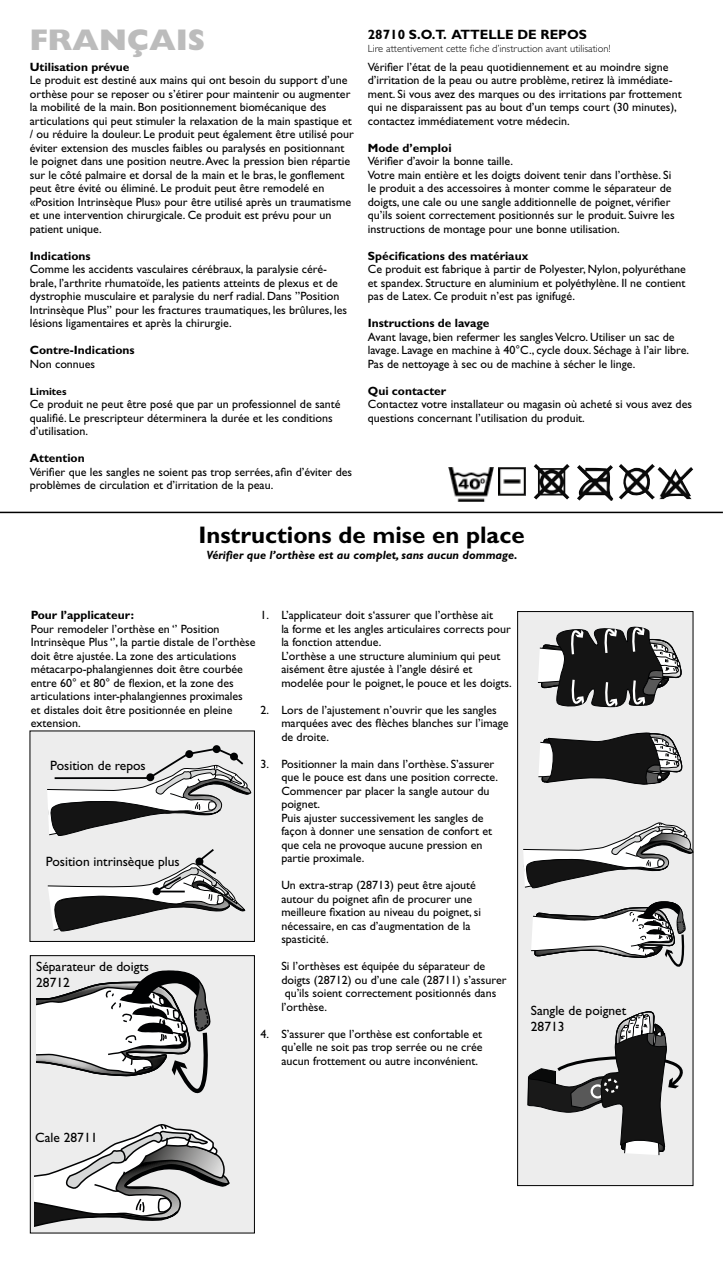
<style>
.page{position:relative;width:723px;height:1263px;background:#fff}
.page>*{position:absolute;margin:0;border:0;box-sizing:border-box;transform-origin:0 0}
.t1{font:800 30px "Gill Sans Std";color:#bcbcbc}
.t2{font:700 24px "Gill Sans Std";color:#000}
.t3{font:13.5px/16.2px "Gill Sans Std";color:#000}
.t4{font:700 13.5px "Gill Sans Std";color:#000}
.t5{font:12.3px "Gill Sans Std";color:#010203}
.t6{font:12px/13.5px "Gill Sans Std";color:#000}
.t7{font:700 12px "Gill Sans Std";color:#000}
.t8{font:italic 700 12px "Gill Sans Std";color:#000}
.t9{font:300 10.5px "Gill Sans Std";color:#000}
.t10{font:700 10.5px "Gill Sans Std";color:#000}
</style>
<div class="page">
<hr style="left:0;top:512px;width:723px;height:1px;background:#000">
<img style="left:619px;top:464px;width:35px;height:36px">
<img style="left:577px;top:465px;width:36px;height:36px">
<img style="left:533px;top:464px;width:36px;height:36px">
<img style="left:657px;top:467px;width:36px;height:32px">
<img style="left:498px;top:468px;width:28px;height:28px">
<img style="left:449px;top:468px;width:45px;height:33px">
<div style="left:518px;top:611px;width:175px;height:574px;background:#ededed"></div>
<div style="left:517px;top:611px;width:176px;height:575px;border:1px solid #000"></div>
<div style="left:30px;top:956px;width:224px;height:277px;background:#ededed"></div>
<div style="left:30px;top:955px;width:225px;height:278px;border:1px solid #000"></div>
<div style="left:30px;top:731px;width:224px;height:210px;background:#ededed"></div>
<div style="left:30px;top:731px;width:225px;height:211px;border:1px solid #000"></div>
<div style="left:213px;top:745px;width:8px;height:8px;border:2px solid #010203;border-radius:50%"></div>
<svg style="left:47px;top:746px;width:205px;height:90px"></svg>
<div style="left:146px;top:773px;width:8px;height:8px;border:2px solid #010203;border-radius:50%"></div>
<svg style="left:47px;top:849px;width:199px;height:83px"></svg>
<div style="left:153px;top:887px;width:8px;height:8px;border:2px solid #010203;border-radius:50%"></div>
<svg style="left:538px;top:732px;width:144px;height:53px"></svg>
<svg style="left:537px;top:626px;width:145px;height:82px"></svg>
<svg style="left:523px;top:822px;width:171px;height:68px"></svg>
<svg style="left:531px;top:901px;width:155px;height:66px"></svg>
<svg style="left:36px;top:970px;width:175px;height:124px"></svg>
<svg style="left:34px;top:1124px;width:197px;height:110px"></svg>
<svg style="left:527px;top:989px;width:167px;height:167px"></svg>
<div style="left:604px;top:1078px;width:14px;height:15px;border:2px dashed #fff;border-radius:50%"></div>
<h1 class="t1" style="left:30px;top:23px;width:177px">FRANÇAIS</h1>
<p class="t4" style="left:368px;top:26px;width:221px">28710 S.O.T. ATTELLE DE REPOS</p>
<p class="t9" style="left:368px;top:42px;width:244px">Lire attentivement cette fiche d’instruction avant utilisation!</p>
<p class="t7" style="left:30px;top:60px;width:101px">Utilisation prévue</p>
<p class="t6" style="left:30px;top:74px;width:325px">Le produit est destiné aux mains qui ont besoin du support d’une orthèse pour se reposer ou s’étirer pour maintenir ou augmenter la mobilité de la main. Bon positionnement biomécanique des articulations qui peut stimuler la relaxation de la main spastique et / ou réduire la douleur. Le produit peut également être utilisé pour éviter extension des muscles faibles ou paralysés en positionnant le poignet dans une position neutre. Avec la pression bien répartie sur le côté palmaire et dorsal de la main et le bras, le gonflement peut être évité ou éliminé. Le produit peut être remodelé en «Position Intrinsèque Plus» pour être utilisé après un traumatisme et une intervention chirurgicale. Ce produit est prévu pour un patient unique.</p>
<p class="t7" style="left:30px;top:249px;width:62px">Indications</p>
<p class="t6" style="left:30px;top:263px;width:319px">Comme les accidents vasculaires cérébraux, la paralysie céré&shy;brale, l’arthrite rhumatoïde, les patients atteints de plexus et de dystrophie musculaire et paralysie du nerf radial. Dans ”Position Intrinsèque Plus” pour les fractures traumatiques, les brûlures, les lésions ligamentaires et après la chirurgie.</p>
<p class="t7" style="left:30px;top:343px;width:106px">Contre-Indications</p>
<p class="t6" style="left:30px;top:357px;width:67px">Non connues</p>
<p class="t10" style="left:30px;top:385px;width:38px">Limites</p>
<p class="t6" style="left:30px;top:398px;width:312px">Ce produit ne peut être posé que par un professionnel de santé qualifié. Le prescripteur déterminera la durée et les conditions d’utilisation.</p>
<p class="t7" style="left:30px;top:451px;width:56px">Attention</p>
<p class="t6" style="left:30px;top:465px;width:324px">Vérifier que les sangles ne soient pas trop serrées, afin d’éviter des problèmes de circulation et d’irritation de la peau.</p>
<p class="t6" style="left:368px;top:60px;width:315px">Vérifier l’état de la peau quotidiennement et au moindre signe d’irritation de la peau ou autre problème, retirez là immédiate&shy;ment. Si vous avez des marques ou des irritations par frottement qui ne disparaissent pas au bout d’un temps court (30 minutes), contactez immédiatement votre médecin.</p>
<p class="t7" style="left:368px;top:141px;width:85px">Mode d’emploi</p>
<p class="t6" style="left:368px;top:155px;width:308px">Vérifier d’avoir la bonne taille.<br>Votre main entière et les doigts doivent tenir dans l’orthèse. Si le produit a des accessoires à monter comme le séparateur de doigts, une cale ou une sangle additionnelle de poignet, vérifier qu’ils soient correctement positionnés sur le produit. Suivre les instructions de montage pour une bonne utilisation.</p>
<p class="t7" style="left:368px;top:249px;width:162px">Spécifications des matériaux</p>
<p class="t6" style="left:368px;top:263px;width:320px;text-align:justify">Ce produit est fabrique à partir de Polyester, Nylon, polyuréthane et spandex. Structure en aluminium et polyéthylène. Il ne contient pas de Latex. Ce produit n’est pas ignifugé.</p>
<p class="t7" style="left:368px;top:316px;width:123px">Instructions de lavage</p>
<p class="t6" style="left:368px;top:330px;width:323px">Avant lavage, bien refermer les sangles Velcro. Utiliser un sac de lavage. Lavage en machine à 40°C., cycle doux. Séchage à l’air libre.<br>Pas de nettoyage à sec ou de machine à sécher le linge.</p>
<p class="t7" style="left:368px;top:384px;width:80px">Qui contacter</p>
<p class="t6" style="left:368px;top:398px;width:326px">Contactez votre installateur ou magasin où acheté si vous avez des questions concernant l’utilisation du produit.</p>
<p class="t5" style="left:591px;top:150px;width:76px;rotate:90deg">Rehabposition</p>
<p class="t5" style="left:679px;top:154px;width:63px;rotate:90deg">Viloposition</p>
<h2 class="t2" style="left:198px;top:520px;width:328px">Instructions de mise en place</h2>
<p class="t8" style="left:206px;top:548px;width:313px">Vérifier que l’orthèse est au complet, sans aucun dommage.</p>
<p class="t7" style="left:31px;top:608px;width:105px">Pour l’applicateur:</p>
<p class="t6" style="left:31px;top:622px;width:226px">Pour remodeler l’orthèse en ‘’ Position Intrinsèque Plus ‘’, la partie distale de l’orthèse doit être ajustée. La zone des articulations métacarpo-phalangiennes doit être courbée entre 60° et 80° de flexion, et la zone des articulations inter-phalangiennes proximales et distales doit être positionnée en pleine extension.</p>
<p class="t6" style="left:281px;top:608px;width:232px;text-indent:-21px">1. L’applicateur doit s‘assurer que l’orthèse ait<br>la forme et les angles articulaires corrects pour la fonction attendue.<br>L’orthèse a une structure aluminium qui peut aisément être ajustée à l’angle désiré et modelée pour le poignet, le pouce et les doigts.</p>
<p class="t6" style="left:281px;top:703px;width:229px;text-indent:-21px">2. Lors de l’ajustement n’ouvrir que les sangles marquées avec des flèches blanches sur l’image de droite.</p>
<p class="t6" style="left:281px;top:757px;width:218px;text-indent:-21px">3. Positionner la main dans l’orthèse. S’assurer que le pouce est dans une position correcte.<br>Commencer par placer la sangle autour du poignet.<br>Puis ajuster successivement les sangles de façon à donner une sensation de confort et que cela ne provoque aucune pression en partie proximale.</p>
<p class="t6" style="left:281px;top:878px;width:201px">Un extra-strap (28713) peut être ajouté autour du poignet afin de procurer une meilleure fixation au niveau du poignet, si nécessaire, en cas d’augmentation de la spasticité.</p>
<p class="t6" style="left:281px;top:959px;width:227px">Si l’orthèses est équipée du séparateur de doigts (28712) ou d’une cale (28711) s’assurer qu’ils soient correctement positionnés dans l’orthèse.</p>
<p class="t6" style="left:281px;top:1027px;width:203px;text-align:justify;text-indent:-21px">4. S’assurer que l’orthèse est confortable et qu’elle ne soit pas trop serrée ou ne crée aucun frottement ou autre inconvénient.</p>
<p class="t3" style="left:50px;top:757px;width:97px">Position de repos</p>
<p class="t3" style="left:46px;top:853px;width:135px">Position intrinsèque plus</p>
<p class="t3" style="left:36px;top:959px;width:114px">Séparateur de doigts<br>28712</p>
<p class="t3" style="left:531px;top:1002px;width:97px">Sangle de poignet<br>28713</p>
<p class="t3" style="left:35px;top:1130px;width:64px">Cale 28711</p>
</div>
